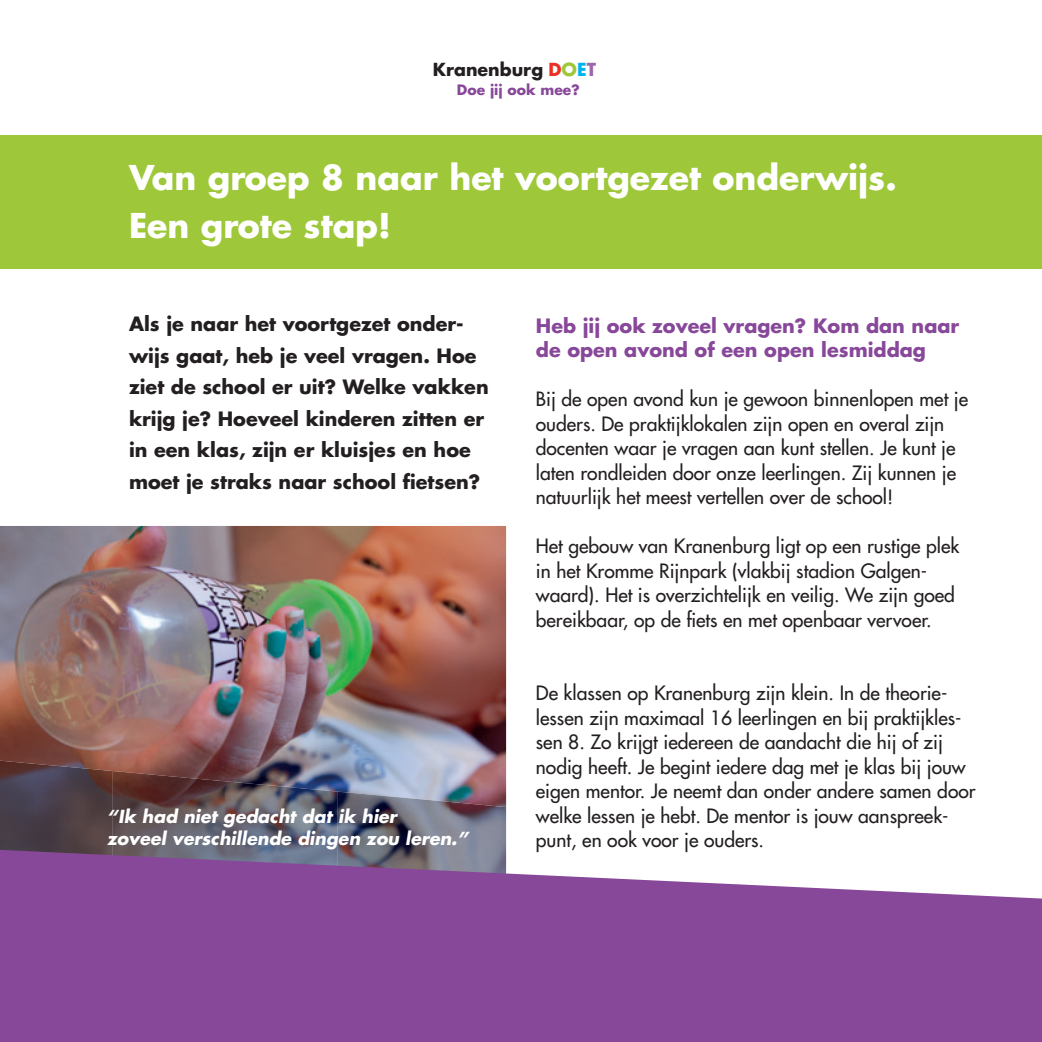
<style>
.page{position:relative;width:1042px;height:1042px;background:#fff}
.page>*{position:absolute;margin:0;border:0;box-sizing:border-box;transform-origin:0 0}
.t1{font:700 33.25px/47.2px "Futura";color:#fff}
.t2{font:19.25px/24.5px "Futura";color:#231f20}
.t3{font:700 19.25px/31.5px "Futura";color:#231f20}
.t4{font:700 19.25px/24.5px "Futura";color:#88489a}
.t5{font:italic 700 17.5px/22.8px "Futura";color:#fff}
.t6{font:700 17.5px "Futura";color:#231f20}
.t7{font:700 14px "Futura";color:#88489a}
.s1{color:#eb2f23}
.s2{color:#9ec83a}
.s3{color:#00b3ef}
.s4{color:#9968aa}
.s5{color:#fff}
</style>
<div class="page">
<img style="left:0;top:526px;width:506px;height:276px">
<img style="left:0;top:760px;width:113px;height:90px">
<img style="left:112px;top:771px;width:113px;height:79px">
<img style="left:225px;top:781px;width:113px;height:69px">
<img style="left:337px;top:791px;width:113px;height:59px">
<img style="left:450px;top:802px;width:56px;height:48px">
<div style="left:0;top:135px;width:1042px;height:134px;background:#9ec83a"></div>
<svg style="left:0;top:850px;width:1042px;height:192px;background:#925aa3"></svg>
<p class="t6" style="left:433px;top:57px;width:172px">Kranenburg <span class="s1">D</span><span class="s2">O</span><span class="s3">E</span><span class="s4">T</span><span class="s5">!</span></p>
<p class="t7" style="left:457px;top:80px;width:124px">Doe jij ook mee?</p>
<h1 class="t1" style="left:129px;top:153px;width:769px">Van groep 8 naar het voortgezet onderwijs.<br>Een grote stap!</h1>
<p class="t3" style="left:129px;top:308px;width:361px">Als je naar het voortgezet onder&shy;wijs gaat, heb je veel vragen. Hoe ziet de school er uit? Welke vakken krijg je? Hoeveel kinderen zitten er in een klas, zijn er kluisjes en hoe moet je straks naar school fietsen?</p>
<p class="t5" style="left:107px;top:804px;width:363px">“Ik had niet gedacht dat ik hier<br>zoveel verschillende dingen zou leren.”</p>
<p class="t4" style="left:536px;top:312px;width:425px">Heb jij ook zoveel vragen? Kom dan naar de open avond of een open lesmiddag</p>
<p class="t2" style="left:536px;top:387px;width:434px">Bij de open avond kun je gewoon binnenlopen met je ouders. De praktijklokalen zijn open en overal zijn docenten waar je vragen aan kunt stellen. Je kunt je laten rondleiden door onze leerlingen. Zij kunnen je natuurlijk het meest vertellen over de school!</p>
<p class="t2" style="left:536px;top:534px;width:425px">Het gebouw van Kranenburg ligt op een rustige plek in het Kromme Rijnpark (vlakbij stadion Galgen&shy;waard). Het is overzichtelijk en veilig. We zijn goed bereikbaar, op de fiets en met openbaar vervoer.</p>
<p class="t2" style="left:536px;top:681px;width:441px">De klassen op Kranenburg zijn klein. In de theorie&shy;lessen zijn maximaal 16 leerlingen en bij praktijkles&shy;sen 8. Zo krijgt iedereen de aandacht die hij of zij nodig heeft. Je begint iedere dag met je klas bij jouw eigen mentor. Je neemt dan onder andere samen door welke lessen je hebt. De mentor is jouw aanspreek&shy;punt, en ook voor je ouders.</p>
</div>
